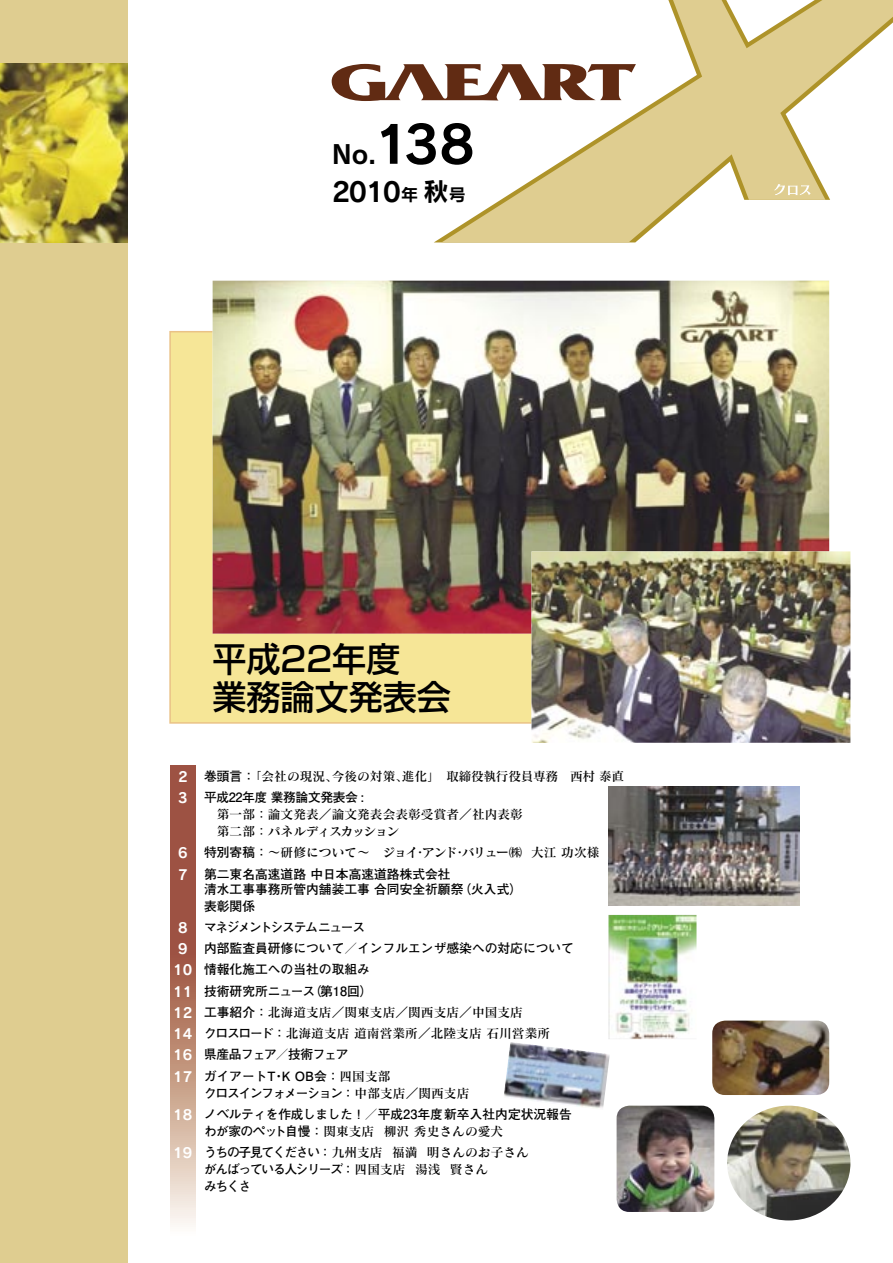
<style>
.page{position:relative;width:893px;height:1263px;background:#fff}
.page>*{position:absolute;margin:0;border:0;box-sizing:border-box;transform-origin:0 0}
.t1{font:500 34.05px "Shin Go Pro";color:#000}
.t2{font:26.55px "Rodin Pro B";color:#000}
.t3{font:25.5px "Rodin Pro B";color:#000}
.t4{font:13.8px "Rodin Pro B";color:#fff}
.t5{font:12.75px "Matisse Pro DB";color:#000}
.t6{font:700 12.75px "Futo Go B101 Pro";color:#000}
.t7{font:700 12.75px "Futo Go B101 Pro";letter-spacing:-.1em;color:#000}
.t8{font:12.75px "Matisse Pro DB";letter-spacing:-.03em;color:#000}
.t9{font:700 12.75px "Futo Go B101 Pro";letter-spacing:-.03em;color:#000}
.t10{font:12.75px "Matisse Pro DB";letter-spacing:-.1em;color:#000}
.s1{font-size:51px}
.s2{font-size:16.95px}
.s3{font-size:25.5px}
.s4{font-family:"Futo Go B101 Pro";font-weight:700}
.s5{font-family:"Matisse Pro DB";font-weight:400}
</style>
<div class="page">
<div style="left:0;top:0;width:128px;height:1263px;background:#dfcd90"></div>
<svg style="left:332px;top:64px;width:102px;height:37px"></svg>
<svg style="left:441px;top:0;width:452px;height:242px"></svg>
<svg style="left:170px;top:765px;width:26px;height:460px;background:#b78270"></svg>
<div style="left:170px;top:332px;width:638px;height:391px;background:#f6e697"></div>
<img style="left:617px;top:1106px;width:97px;height:106px">
<img style="left:712px;top:1020px;width:117px;height:75px">
<img style="left:608px;top:787px;width:191px;height:119px">
<img style="left:727px;top:1106px;width:123px;height:114px;border-radius:50%">
<img style="left:0;top:64px;width:128px;height:178px">
<img style="left:504px;top:1042px;width:106px;height:66px">
<img style="left:608px;top:915px;width:89px;height:124px">
<img style="left:213px;top:281px;width:616px;height:353px">
<img style="left:531px;top:551px;width:319px;height:192px">
<p class="t3" style="left:332px;top:137px;width:144px">No.<span class="s1">138</span></p>
<p class="t2" style="left:332px;top:174px;width:135px">2010<span class="s2">年</span><span class="s3">秋</span><span class="s2">号</span></p>
<p class="t1" style="left:213px;top:631px;width:189px">平成22年度</p>
<p class="t1" style="left:213px;top:669px;width:240px">業務論文発表会</p>
<p class="t4" style="left:178px;top:767px;width:11px">2</p>
<p class="t4" style="left:178px;top:789px;width:11px">3</p>
<p class="t4" style="left:178px;top:844px;width:11px">6</p>
<p class="t4" style="left:178px;top:865px;width:11px">7</p>
<p class="t4" style="left:178px;top:918px;width:11px">8</p>
<p class="t4" style="left:178px;top:939px;width:11px">9</p>
<p class="t4" style="left:173px;top:961px;width:21px">10</p>
<p class="t4" style="left:173px;top:982px;width:21px">11</p>
<p class="t4" style="left:173px;top:1003px;width:21px">12</p>
<p class="t4" style="left:173px;top:1025px;width:21px">14</p>
<p class="t4" style="left:173px;top:1046px;width:21px">16</p>
<p class="t4" style="left:173px;top:1067px;width:21px">17</p>
<p class="t4" style="left:173px;top:1105px;width:21px">18</p>
<p class="t4" style="left:173px;top:1144px;width:21px">19</p>
<p class="t8" style="left:204px;top:768px;width:422px"><span class="s4">巻頭言：</span>「会社の現況、今後の対策、進化」　取締役執行役員専務　西村 泰直</p>
<p class="t9" style="left:204px;top:787px;width:161px">平成22年度 業務論文発表会 :</p>
<p class="t5" style="left:204px;top:806px;width:320px">　第一部：論文発表／論文発表会表彰受賞者／社内表彰</p>
<p class="t10" style="left:204px;top:823px;width:197px">　第二部：パネルディスカッション</p>
<p class="t5" style="left:204px;top:844px;width:397px"><span class="s4">特別寄稿：</span>～研修について～　ジョイ・アンド・バリュー㈱ 大江 功次様</p>
<p class="t6" style="left:204px;top:864px;width:248px">第二東名高速道路 中日本高速道路株式会社</p>
<p class="t6" style="left:204px;top:878px;width:320px">清水工事事務所管内舗装工事 合同安全祈願祭（火入式）</p>
<p class="t6" style="left:204px;top:895px;width:53px">表彰関係</p>
<p class="t7" style="left:204px;top:917px;width:163px">マネジメントシステムニュース</p>
<p class="t6" style="left:204px;top:938px;width:371px">内部監査員研修について／インフルエンザ感染への対応について</p>
<p class="t6" style="left:204px;top:959px;width:167px">情報化施工への当社の取組み</p>
<p class="t6" style="left:204px;top:981px;width:170px">技術研究所ニュース（第18回）</p>
<p class="t5" style="left:204px;top:1004px;width:320px"><span class="s4">工事紹介：</span>北海道支店／関東支店／関西支店／中国支店</p>
<p class="t5" style="left:204px;top:1025px;width:348px"><span class="s4">クロスロード：</span>北海道支店 道南営業所／北陸支店 石川営業所</p>
<p class="t9" style="left:204px;top:1044px;width:146px">県産品フェア／技術フェア</p>
<p class="t6" style="left:204px;top:1066px;width:188px">ガイアートT・K OB会：<span class="s5">四国支部</span></p>
<p class="t7" style="left:204px;top:1083px;width:267px">クロスインフォメーション：<span class="s5">中部支店／関西支店</span></p>
<p class="t6" style="left:204px;top:1104px;width:369px">ノベルティを作成しました！／平成23年度新卒入社内定状況報告</p>
<p class="t5" style="left:204px;top:1123px;width:301px"><span class="s4">わが家のペット自慢：</span>関東支店 柳沢 秀史さんの愛犬</p>
<p class="t5" style="left:204px;top:1144px;width:326px"><span class="s4">うちの子見てください：</span>九州支店 福満 明さんのお子さん</p>
<p class="t7" style="left:204px;top:1159px;width:286px">がんばっている人シリーズ：<span class="s5">四国支店 湯浅 賢さん</span></p>
<p class="t6" style="left:204px;top:1176px;width:49px">みちくさ</p>
</div>
